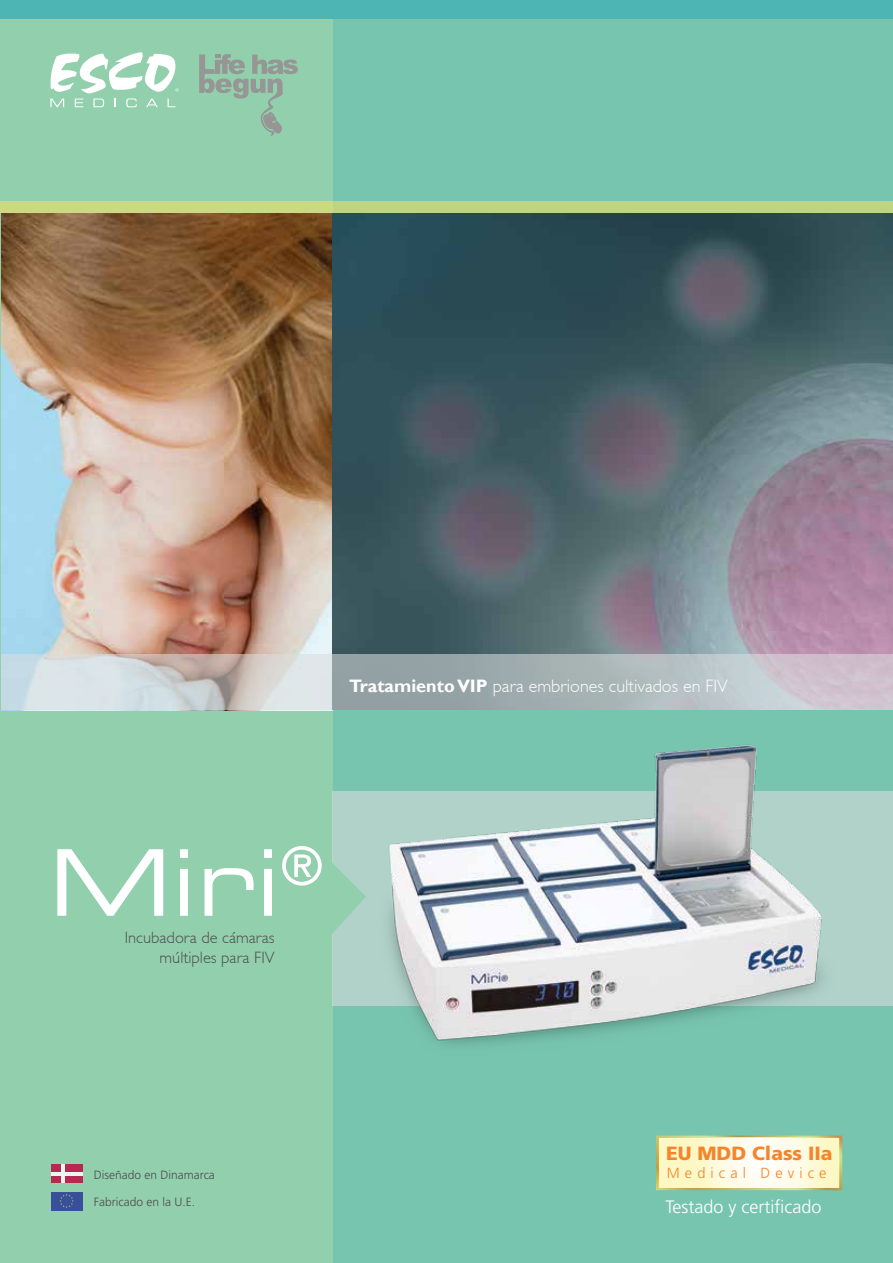
<style>
.page{position:relative;width:893px;height:1263px;background:#92d0ad}
.page>*{position:absolute;margin:0;border:0;box-sizing:border-box;transform-origin:0 0}
.t1{font:91.95px "Eurostile LT Std Ex 2";color:#fff}
.t2{font:900 19.2px "Frutiger LT Std";color:#f6852a}
.t3{font:300 18px "Gill Sans";color:#fff}
.t4{font:300 18px "Frutiger LT Std";color:#fff}
.t5{font:300 16.5px/19.8px "Gill Sans";color:#4c4c4e;text-align:right}
.t6{font:300 14.7px "Frutiger LT Std";letter-spacing:.35em;color:#f6852a}
.t7{font:300 12px "Frutiger LT Std";color:#4c4c4e}
.s1{font-weight:700}
</style>
<div class="page">
<div style="left:333px;top:0;width:560px;height:1263px;background:#78c5af"></div>
<div style="left:332px;top:791px;width:561px;height:214px;background:#b0d2c9"></div>
<img style="left:2px;top:213px;width:891px;height:442px">
<svg style="left:50px;top:52px;width:129px;height:55px"></svg>
<img style="left:366px;top:744px;width:474px;height:301px">
<svg style="left:332px;top:863px;width:34px;height:71px"></svg>
<svg style="left:1px;top:655px;width:892px;height:55px;background:#bbc1c4"></svg>
<div style="left:0;top:201px;width:893px;height:12px;background:#bfd483"></div>
<div style="left:0;top:0;width:893px;height:18px;background:#4db5b3"></div>
<svg style="left:656px;top:1136px;width:187px;height:55px;background:#f4f3d0"></svg>
<div style="left:51px;top:1192px;width:31px;height:18px;background:#375099"></div>
<svg style="left:60px;top:1194px;width:14px;height:14px"></svg>
<svg style="left:51px;top:1165px;width:31px;height:18px"></svg>
<hr style="left:61px;top:1165px;width:4px;height:18px;background:#e9f5ee">
<hr style="left:51px;top:1172px;width:31px;height:3px;background:#fff">
<svg style="left:199px;top:54px;width:99px;height:82px"></svg>
<p class="t3" style="left:349px;top:675px;width:380px"><span class="s1">Tratamiento VIP</span> para embriones cultivados en FIV</p>
<h1 class="t1" style="left:49px;top:820px;width:276px">Miri<sup>®</sup></h1>
<p class="t5" style="left:125px;top:928px;width:151px">Incubadora de cámaras múltiples para FIV</p>
<p class="t2" style="left:666px;top:1142px;width:168px">EU MDD Class IIa</p>
<p class="t7" style="left:94px;top:1168px;width:123px">Diseñado en Dinamarca</p>
<p class="t6" style="left:667px;top:1164px;width:161px">Medical Device</p>
<p class="t7" style="left:94px;top:1195px;width:103px">Fabricado en la U.E.</p>
<p class="t4" style="left:665px;top:1196px;width:158px">Testado y certificado</p>
</div>
